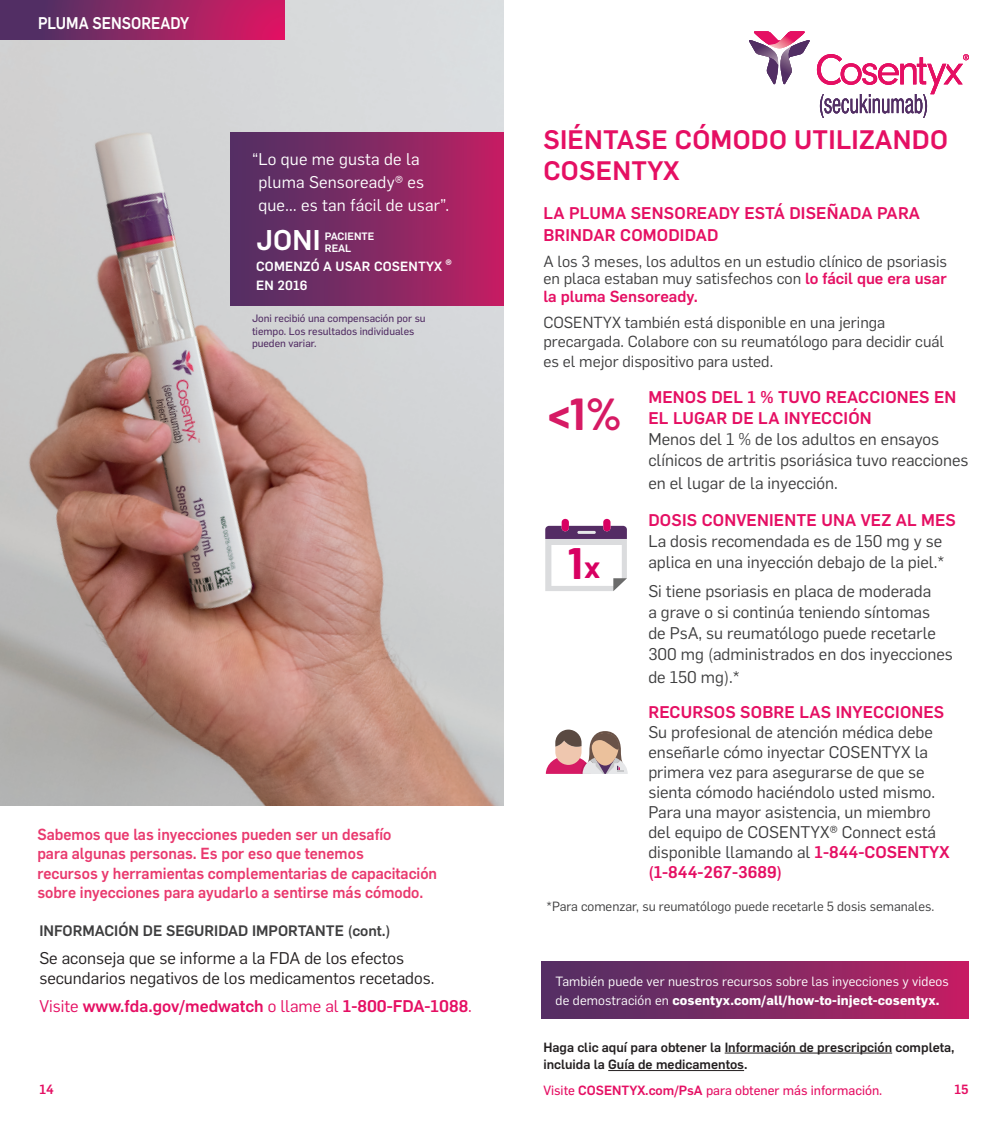
<style>
.page{position:relative;width:1008px;height:1134px;background:#fff}
.page>*{position:absolute;margin:0;border:0;box-sizing:border-box;transform-origin:0 0}
.t1{font:700 44.98px "Barlow";color:#d61a64}
.t2{font:700 44.1px "Barlow";color:#d80062}
.PARAGRAPH{font:500 28px "Flama";color:#fff}
.PARAGRAPH-2{font:500 26.25px/31.5px "Flama";letter-spacing:.01em;color:#e50f63}
.PARAGRAPH-3{font:16.62px/21px "Flama";color:#3e3e3f}
.PARAGRAPH-4{font:500 16.62px/22.8px "Flama";letter-spacing:.01em;color:#e50f63}
.PARAGRAPH-5{font:16.62px/19.9px "Flama";color:#231f20}
.PARAGRAPH-6{font:16.62px/22.8px "Flama";letter-spacing:.01em;color:#fff}
.t3{font:500 16.62px "Flama";color:#fff;scale:.9 1}
.PARAGRAPH-7{font:15.75px/17.5px "Flama";color:#3e3e3f;text-align:justify}
.PARAGRAPH-8{font:500 15.75px/19.2px "Flama";color:#e9396e;scale:.95 1}
.PARAGRAPH-9{font:500 14.88px "Flama";color:#3e3e3f}
.PARAGRAPH-10{font:13.12px/19.2px "Flama";letter-spacing:.01em;color:#fff}
.t4{font:500 13.12px/17.5px "Flama";color:#231f20}
.PARAGRAPH-11{font:13.12px "Flama";color:#3e3e3f}
.t5{font:13.12px "Flama Basic";color:#e50f63}
.PARAGRAPH-12{font:500 13.12px/19.2px "Flama";letter-spacing:.01em;color:#fff}
.t6{font:500 13.12px "Flama";color:#e50f63}
.t7{font:10.5px/12.6px "Flama Basic";color:#522e64}
.PARAGRAPH-13{font:500 10.5px/12.2px "Flama";color:#fff}
.s1{font-weight:400}
.s2{font-weight:500;color:#e50f63}
.s3{font-size:30.28px}
.s4{font-weight:700}
.s5{font-family:"Flama";font-weight:500}
</style>
<div class="page">
<svg style="left:545px;top:519px;width:82px;height:72px"></svg>
<svg style="left:546px;top:730px;width:82px;height:44px"></svg>
<img style="left:0;top:0;width:504px;height:805px">
<svg style="left:749px;top:31px;width:61px;height:54px"></svg>
<svg style="left:817px;top:54px;width:152px;height:64px"></svg>
<div style="left:231px;top:132px;width:273px;height:173px;background:linear-gradient(to right,#4b3164,#be2063)"></div>
<div style="left:0;top:0;width:285px;height:40px;background:linear-gradient(to right,#413364,#dd1863)"></div>
<div style="left:541px;top:961px;width:428px;height:58px;background:linear-gradient(to right,#4b3164,#be2063)"></div>
<hr style="left:725px;top:1053px;width:167px;height:1px;background:#231f20">
<hr style="left:608px;top:1070px;width:136px;height:1px;background:#231f20">
<p class="t3" style="left:38px;top:11px;width:170px">PLUMA SENSOREADY</p>
<p class="PARAGRAPH-6" style="left:258px;top:147px;width:192px;text-indent:-6px">“Lo que me gusta de la pluma Sensoready® es que… es tan fácil de usar”.</p>
<p class="PARAGRAPH" style="left:256px;top:220px;width:66px">JONI</p>
<p class="PARAGRAPH-12" style="left:256px;top:256px;width:197px">COMENZÓ A USAR COSENTYX ®<br>EN 2016</p>
<p class="PARAGRAPH-13" style="left:325px;top:229px;width:51px">PACIENTE<br>REAL</p>
<p class="t7" style="left:252px;top:311px;width:175px">Joni recibió una compensación por su tiempo. Los resultados individuales pueden variar.</p>
<p class="PARAGRAPH-8" style="left:37px;top:824px;width:422px">Sabemos que las inyecciones pueden ser un desafío<br>para algunas personas. Es por eso que tenemos<br>recursos y herramientas complementarias de capacitación sobre inyecciones para ayudarlo a sentirse más cómodo.</p>
<p class="PARAGRAPH-9" style="left:39px;top:920px;width:353px">INFORMACIÓN DE SEGURIDAD IMPORTANTE (cont.)</p>
<p class="PARAGRAPH-5" style="left:39px;top:947px;width:397px">Se aconseja que se informe a la FDA de los efectos secundarios negativos de los medicamentos recetados.</p>
<p class="PARAGRAPH-4" style="left:39px;top:993px;width:434px"><span class="s1">Visite</span> www.fda.gov/medwatch <span class="s1">o llame al</span> 1-800-FDA-1088<span class="s1">.</span></p>
<p class="PARAGRAPH-2" style="left:543px;top:122px;width:406px">SIÉNTASE CÓMODO UTILIZANDO<br>COSENTYX</p>
<p class="PARAGRAPH-4" style="left:543px;top:200px;width:378px">LA PLUMA SENSOREADY ESTÁ DISEÑADA PARA<br>BRINDAR COMODIDAD</p>
<p class="PARAGRAPH-7" style="left:543px;top:251px;width:405px">A los 3 meses, los adultos en un estudio clínico de psoriasis en placa estaban muy satisfechos con <span class="s2">lo fácil que era usar la pluma Sensoready.</span></p>
<p class="PARAGRAPH-7" style="left:543px;top:312px;width:402px;line-height:19.1px;text-align:left">COSENTYX también está disponible en una jeringa precargada. Colabore con su reumatólogo para decidir cuál es el mejor dispositivo para usted.</p>
<p class="PARAGRAPH-3" style="left:648px;top:386px;width:322px"><span class="s2">MENOS DEL 1 % TUVO REACCIONES EN EL LUGAR DE LA INYECCIÓN<br></span>Menos del 1 % de los adultos en ensayos clínicos de artritis psoriásica tuvo reacciones</p>
<p class="PARAGRAPH-3" style="left:648px;top:472px;width:191px">en el lugar de la inyección.</p>
<p class="PARAGRAPH-4" style="left:648px;top:507px;width:309px">DOSIS CONVENIENTE UNA VEZ AL MES</p>
<p class="PARAGRAPH-3" style="left:648px;top:529px;width:298px">La dosis recomendada es de 150 mg y se aplica en una inyección debajo de la piel.*</p>
<p class="PARAGRAPH-3" style="left:648px;top:579px;width:306px">Si tiene psoriasis en placa de moderada<br>a grave o si continúa teniendo síntomas<br>de PsA, su reumatólogo puede recetarle 300 mg (administrados en dos inyecciones</p>
<p class="PARAGRAPH-3" style="left:648px;top:665px;width:93px">de 150 mg).*</p>
<p class="PARAGRAPH-4" style="left:648px;top:700px;width:297px">RECURSOS SOBRE LAS INYECCIONES</p>
<p class="PARAGRAPH-3" style="left:648px;top:721px;width:303px;line-height:19.9px">Su profesional de atención médica debe enseñarle cómo inyectar COSENTYX la primera vez para asegurarse de que se sienta cómodo haciéndolo usted mismo.<br>Para una mayor asistencia, un miembro del equipo de COSENTYX® Connect está disponible llamando al <span class="s2">1-844-COSENTYX (1-844-267-3689)</span></p>
<p class="PARAGRAPH-11" style="left:547px;top:897px;width:389px">*Para comenzar, su reumatólogo puede recetarle 5 dosis semanales.</p>
<p class="t1" style="left:548px;top:386px;width:76px">&lt;1%</p>
<p class="t2" style="left:568px;top:536px;width:34px">1<span class="s3">x</span></p>
<p class="PARAGRAPH-10" style="left:556px;top:970px;width:395px">También puede ver nuestros recursos sobre las inyecciones y videos de demostración en <span class="s4">cosentyx.com/all/how-to-inject-cosentyx.</span></p>
<p class="t4" style="left:543px;top:1037px;width:413px">Haga clic aquí para obtener la Información de prescripción completa, incluida la Guía de medicamentos.</p>
<p class="t5" style="left:543px;top:1081px;width:341px">Visite <span class="s5">COSENTYX.com/PsA</span> para obtener más información.</p>
<p class="t6" style="left:39px;top:1080px;width:16px">14</p>
<p class="t6" style="left:954px;top:1080px;width:16px">15</p>
</div>
